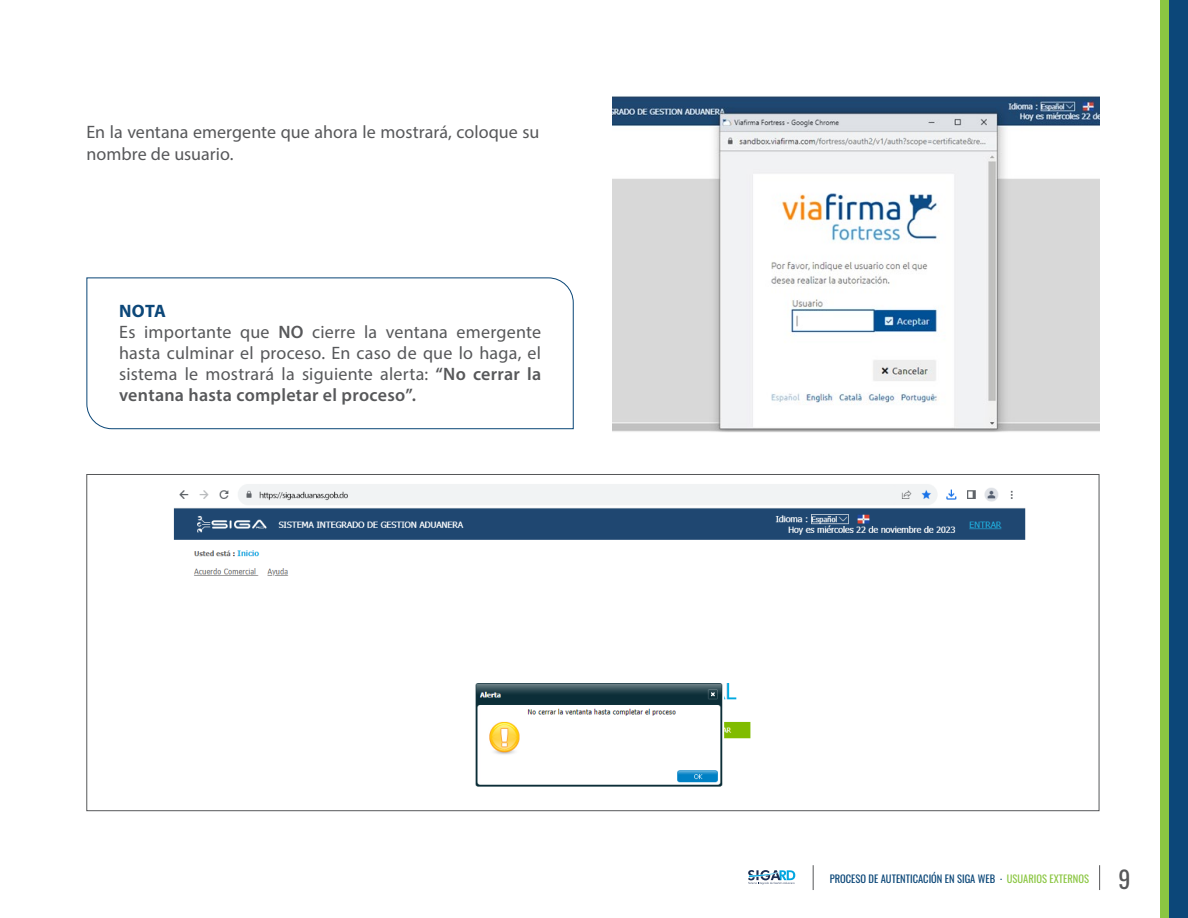
<style>
.page{position:relative;width:1188px;height:918px;background:#fff}
.page>*{position:absolute;margin:0;border:0;box-sizing:border-box;transform-origin:0 0}
.t1{font:24px "Oswald";color:#57585a}
.t2{font:18px/21px "Myriad Pro";letter-spacing:.005em;color:#57585a}
.t3{font:700 18px "Myriad Pro";color:#0c4779}
.t4{font:10.5px "Oswald";color:#0a4677}
.s1{font-weight:600}
.s2{color:#8bc642}
</style>
<div class="page">
<div style="left:1160px;top:0;width:28px;height:918px;background:#8bc642"></div>
<div style="left:1169px;top:0;width:19px;height:918px;background:#0c4779"></div>
<svg style="left:1099px;top:865px;width:1px;height:25px"></svg>
<svg style="left:813px;top:865px;width:1px;height:25px"></svg>
<svg style="left:748px;top:870px;width:47px;height:14px"></svg>
<img style="left:612px;top:95px;width:487px;height:337px">
<img style="left:173px;top:484px;width:853px;height:303px">
<svg style="left:86px;top:277px;width:488px;height:152px"></svg>
<p class="t2" style="left:87px;top:121px;width:454px;line-height:21.6px">En la ventana emergente que ahora le mostrará, coloque su nombre de usuario.</p>
<p class="t3" style="left:119px;top:299px;width:48px">NOTA</p>
<p class="t2" style="left:119px;top:321px;width:424px;text-align:justify">Es importante que <span class="s1">NO</span> cierre la ventana emergente hasta culminar el proceso. En caso de que lo haga, el sistema le mostrará la siguiente alerta: <span class="s1">“No cerrar la ventana hasta completar el proceso”.</span></p>
<p class="t4" style="left:830px;top:869px;width:261px">PROCESO DE AUTENTICACIÓN EN SIGA WEB . <span class="s2">USUARIOS EXTERNOS</span></p>
<h1 class="t1" style="left:1119px;top:858px;width:14px">9</h1>
</div>
